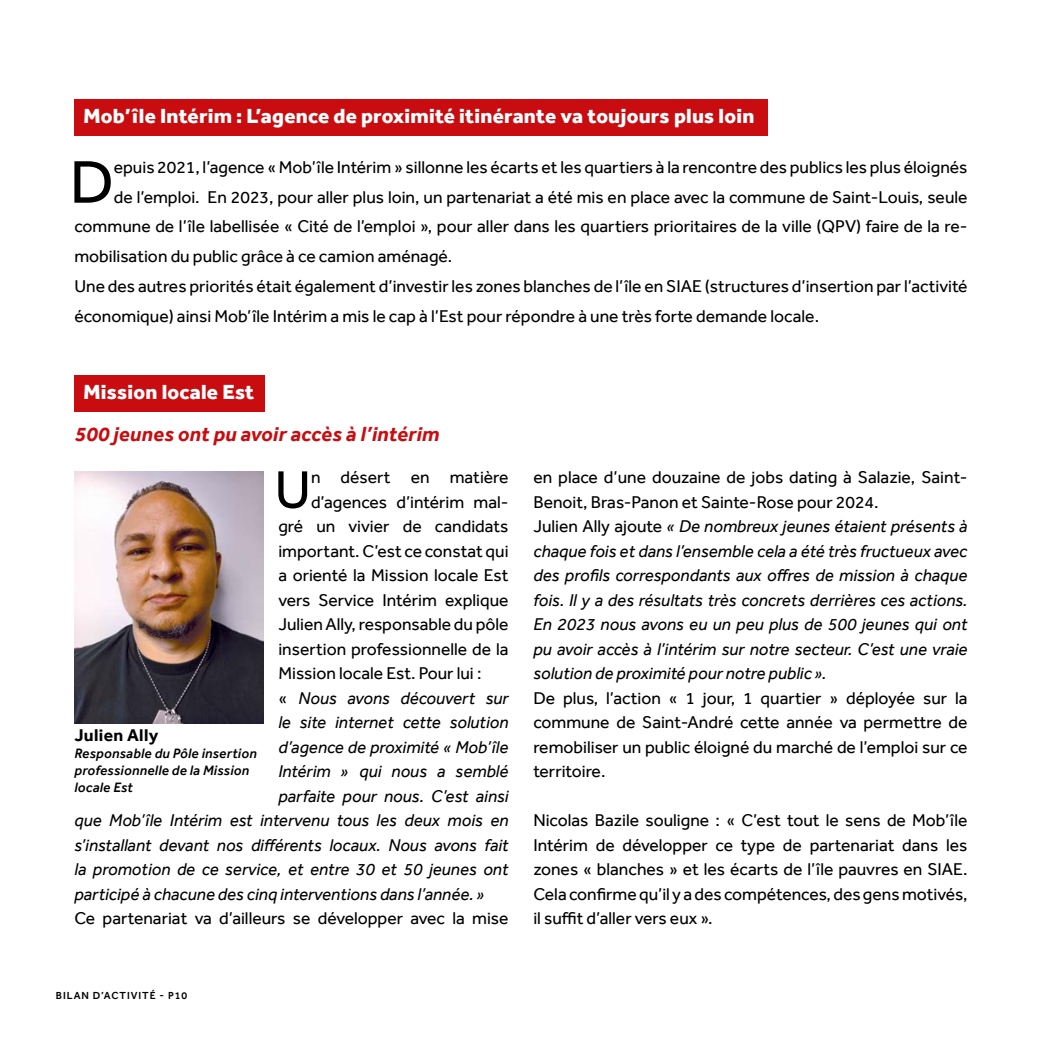
<style>
.page{position:relative;width:1042px;height:1042px;background:#fff}
.page>*{position:absolute;margin:0;border:0;box-sizing:border-box;transform-origin:0 0}
.t1{font:62.12px "Effra";color:#000}
.t2{font:54.25px "Effra";color:#000}
.t3{font:800 21px "Effra";letter-spacing:.01em;color:#fff}
.t4{font:italic 700 21px "Effra";letter-spacing:.01em;color:#c90c0f}
.t5{font:17.5px/24.5px "Effra";color:#000;text-align:justify}
.t6{font:italic 17.5px/24.5px "Effra";color:#000}
.t7{font:700 17.5px "Effra";letter-spacing:.02em;color:#000}
.t8{font:italic 500 14px/16.8px "Effra";letter-spacing:.02em;color:#000}
.t9{font:500 10.5px "Effra";letter-spacing:.09em;color:#000}
.s1{font-style:normal}
</style>
<div class="page">
<div style="left:74px;top:375px;width:191px;height:36px;background:#c90c0f"></div>
<div style="left:74px;top:99px;width:693px;height:37px;background:#c90c0f"></div>
<img style="left:74px;top:471px;width:189px;height:252px">
<p class="t3" style="left:84px;top:104px;width:672px">Mob’île Intérim : L’agence de proximité itinérante va toujours plus loin</p>
<h1 class="t1" style="left:70px;top:145px;width:46px">D</h1>
<p class="t5" style="left:114px;top:155px;width:855px">epuis 2021, l’agence « Mob’île Intérim » sillonne les écarts et les quartiers à la rencontre des publics les plus éloignés</p>
<p class="t5" style="left:114px;top:184px;width:855px">de l’emploi. En 2023, pour aller plus loin, un partenariat a été mis en place avec la commune de Saint-Louis, seule</p>
<p class="t5" style="left:74px;top:214px;width:894px">commune de l’île labellisée « Cité de l’emploi », pour aller dans les quartiers prioritaires de la ville (QPV) faire de la re-</p>
<p class="t5" style="left:74px;top:244px;width:379px">mobilisation du public grâce à ce camion aménagé.</p>
<p class="t5" style="left:74px;top:274px;width:895px">Une des autres priorités était également d’investir les zones blanches de l’île en SIAE (structures d’insertion par l’activité</p>
<p class="t5" style="left:74px;top:303px;width:746px">économique) ainsi Mob’île Intérim a mis le cap à l’Est pour répondre à une très forte demande locale.</p>
<p class="t3" style="left:84px;top:379px;width:172px">Mission locale Est</p>
<p class="t4" style="left:74px;top:422px;width:366px">500 jeunes ont pu avoir accès à l’intérim</p>
<h2 class="t2" style="left:274px;top:457px;width:38px">U</h2>
<p class="t5" style="left:311px;top:465px;width:199px">n désert en matière</p>
<p class="t5" style="left:311px;top:489px;width:199px">d’agences d’intérim mal-</p>
<p class="t5" style="left:278px;top:514px;width:232px">gré un vivier de candidats</p>
<p class="t5" style="left:278px;top:538px;width:232px">important. C’est ce constat qui</p>
<p class="t5" style="left:278px;top:563px;width:232px">a orienté la Mission locale Est</p>
<p class="t5" style="left:278px;top:587px;width:232px">vers Service Intérim explique</p>
<p class="t5" style="left:278px;top:612px;width:232px">Julien Ally, responsable du pôle</p>
<p class="t5" style="left:278px;top:636px;width:232px">insertion professionnelle de la</p>
<p class="t5" style="left:278px;top:661px;width:205px">Mission locale Est. Pour lui :</p>
<p class="t6" style="left:278px;top:685px;width:232px"><span class="s1">«</span> Nous avons découvert sur</p>
<p class="t6" style="left:278px;top:710px;width:232px">le site internet cette solution</p>
<p class="t6" style="left:278px;top:734px;width:232px">d’agence de proximité « Mob’île</p>
<p class="t6" style="left:278px;top:759px;width:232px">Intérim » qui nous a semblé</p>
<p class="t6" style="left:278px;top:783px;width:232px">parfaite pour nous. C’est ainsi</p>
<p class="t6" style="left:74px;top:808px;width:436px">que Mob’île Intérim est intervenu tous les deux mois en</p>
<p class="t6" style="left:74px;top:832px;width:436px">s’installant devant nos différents locaux. Nous avons fait</p>
<p class="t6" style="left:74px;top:857px;width:436px">la promotion de ce service, et entre 30 et 50 jeunes ont</p>
<p class="t6" style="left:74px;top:881px;width:412px">participé à chacune des cinq interventions dans l’année. »</p>
<p class="t5" style="left:74px;top:906px;width:436px">Ce partenariat va d’ailleurs se développer avec la mise</p>
<p class="t7" style="left:74px;top:725px;width:85px">Julien Ally</p>
<p class="t8" style="left:74px;top:745px;width:184px">Responsable du Pôle insertion professionnelle de la Mission locale Est</p>
<p class="t6" style="left:533px;top:465px;width:436px"><span class="s1">en place d’une douzaine de jobs dating à Salazie, Saint-Benoit, Bras-Panon et Sainte-Rose pour 2024.<br>Julien Ally ajoute</span> « De nombreux jeunes étaient présents à chaque fois et dans l’ensemble cela a été très fructueux avec des profils correspondants aux offres de mission à chaque fois. Il y a des résultats très concrets derrières ces actions.<br>En 2023 nous avons eu un peu plus de 500 jeunes qui ont pu avoir accès à l’intérim sur notre secteur. C’est une vraie solution de proximité pour notre public ».</p>
<p class="t5" style="left:533px;top:685px;width:436px">De plus, l’action « 1 jour, 1 quartier » déployée sur la commune de Saint-André cette année va permettre de remobiliser un public éloigné du marché de l’emploi sur ce territoire.</p>
<p class="t5" style="left:533px;top:808px;width:436px">Nicolas Bazile souligne : « C’est tout le sens de Mob’île Intérim de développer ce type de partenariat dans les zones « blanches » et les écarts de l’île pauvres en SIAE.<br>Cela confirme qu’il y a des compétences, des gens motivés, il suffit d’aller vers eux ».</p>
<p class="t9" style="left:56px;top:989px;width:133px">BILAN D’ACTIVITÉ - P10</p>
</div>
